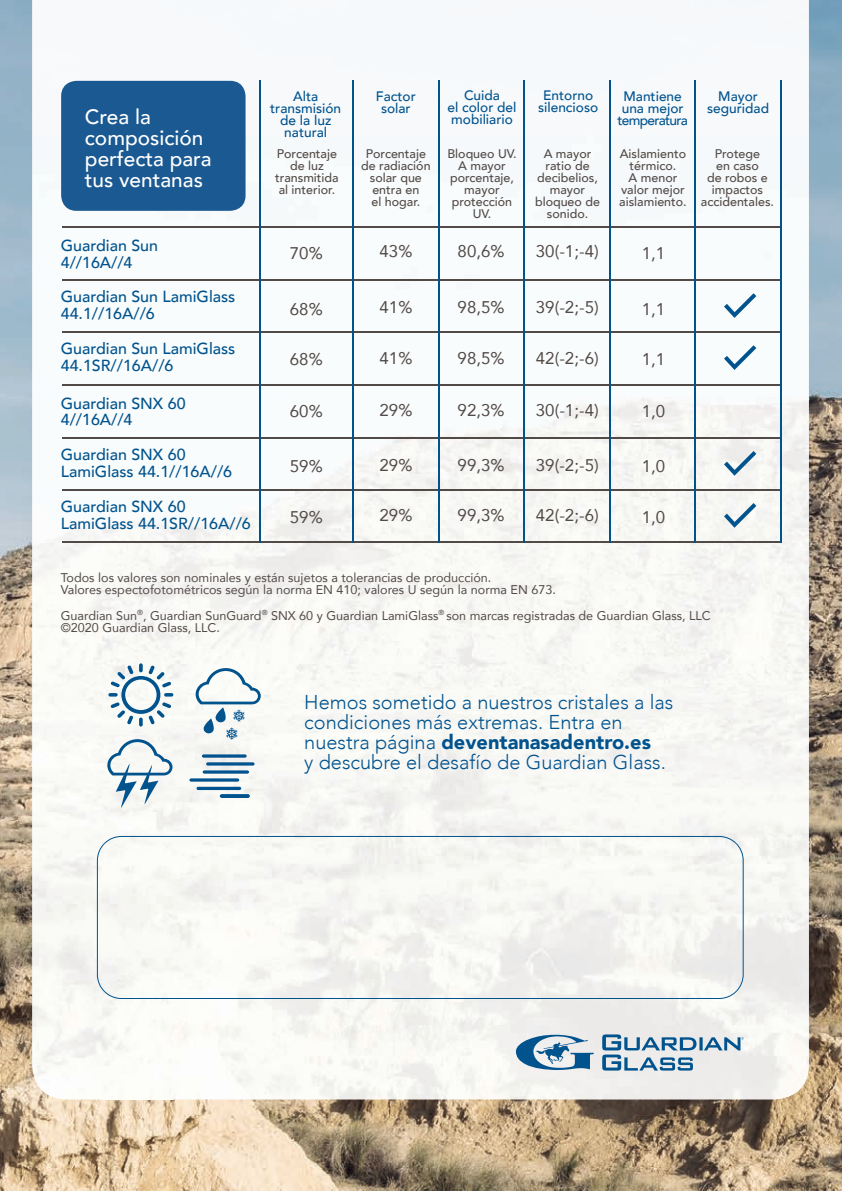
<style>
.page{position:relative;width:842px;height:1191px;background:#fff}
.page>*{position:absolute;margin:0;border:0;box-sizing:border-box;transform-origin:0 0}
.t1{font:500 20.8px/20.8px "Avenir";color:#fff}
.t2{font:300 20px/20px "Avenir";color:#01538e}
.t3{font:16.8px "Avenir";color:#524a47}
.t4{font:500 16px/16.6px "Avenir";color:#01538e}
.t5{font:500 13.6px/12px "Avenir";color:#01538e;text-align:center}
.t6{font:12.6px/12.6px "Avenir";color:#524a47}
.t7{font:500 12.4px/12px "Avenir";color:#524a47;text-align:center}
.s1{font-weight:900}
</style>
<div class="page">
<img style="left:0;top:0;width:842px;height:1191px">
<img style="left:32px;top:0;width:777px;height:136px">
<img style="left:32px;top:136px;width:70px;height:963px">
<img style="left:174px;top:136px;width:635px;height:963px">
<img style="left:102px;top:211px;width:72px;height:888px">
<svg style="left:108px;top:663px;width:65px;height:63px"></svg>
<svg style="left:196px;top:668px;width:65px;height:72px"></svg>
<hr style="left:202px;top:754px;width:45px;height:3px;background:#01538e;border-radius:2px">
<hr style="left:206px;top:762px;width:49px;height:3px;background:#01538e;border-radius:2px">
<hr style="left:203px;top:770px;width:46px;height:3px;background:#01538e;border-radius:2px">
<hr style="left:189px;top:778px;width:50px;height:3px;background:#01538e;border-radius:2px">
<hr style="left:196px;top:787px;width:45px;height:3px;background:#01538e;border-radius:2px">
<svg style="left:220px;top:794px;width:30px;height:4px"></svg>
<svg style="left:107px;top:739px;width:65px;height:70px"></svg>
<hr style="left:62px;top:227px;width:719px;height:1px;background:#524a47">
<hr style="left:62px;top:385px;width:719px;height:1px;background:#524a47">
<hr style="left:62px;top:279px;width:719px;height:1px;background:#524a47">
<hr style="left:62px;top:437px;width:719px;height:1px;background:#524a47">
<hr style="left:62px;top:332px;width:719px;height:1px;background:#524a47">
<hr style="left:62px;top:489px;width:719px;height:1px;background:#524a47">
<hr style="left:62px;top:542px;width:719px;height:1px;background:#524a47">
<hr style="left:352px;top:81px;width:2px;height:462px;background:#01538e">
<hr style="left:260px;top:81px;width:1px;height:462px;background:#01538e">
<hr style="left:438px;top:81px;width:1px;height:462px;background:#01538e">
<hr style="left:524px;top:81px;width:1px;height:462px;background:#01538e">
<hr style="left:609px;top:81px;width:1px;height:462px;background:#01538e">
<hr style="left:695px;top:81px;width:1px;height:462px;background:#01538e">
<hr style="left:780px;top:81px;width:1px;height:462px;background:#01538e">
<div style="left:61px;top:81px;width:185px;height:130px;background:#1a5991"></div>
<svg style="left:97px;top:836px;width:647px;height:163px;fill:#f6f6f3"></svg>
<svg style="left:724px;top:293px;width:32px;height:25px"></svg>
<svg style="left:724px;top:345px;width:32px;height:25px"></svg>
<svg style="left:724px;top:503px;width:32px;height:25px"></svg>
<svg style="left:724px;top:451px;width:32px;height:25px"></svg>
<svg style="left:516px;top:1034px;width:78px;height:36px"></svg>
<svg style="left:602px;top:1034px;width:142px;height:36px;background:#a9c0d0"></svg>
<h1 class="t1" style="left:85px;top:105px;width:128px">Crea la composición perfecta para tus ventanas</h1>
<p class="t4" style="left:61px;top:236px;width:99px">Guardian Sun<br>4//16A//4</p>
<p class="t4" style="left:61px;top:287px;width:176px">Guardian Sun LamiGlass<br>44.1//16A//6</p>
<p class="t4" style="left:61px;top:339px;width:176px">Guardian Sun LamiGlass<br>44.1SR//16A//6</p>
<p class="t4" style="left:61px;top:394px;width:126px">Guardian SNX 60<br>4//16A//4</p>
<p class="t4" style="left:61px;top:445px;width:173px">Guardian SNX 60<br>LamiGlass 44.1//16A//6</p>
<p class="t4" style="left:61px;top:497px;width:191px">Guardian SNX 60<br>LamiGlass 44.1SR//16A//6</p>
<p class="t5" style="left:270px;top:89px;width:72px">Alta transmisión de la luz natural</p>
<p class="t5" style="left:376px;top:89px;width:41px">Factor solar</p>
<p class="t5" style="left:447px;top:89px;width:70px">Cuida<br>el color del mobiliario</p>
<p class="t5" style="left:538px;top:89px;width:62px">Entorno silencioso</p>
<p class="t5" style="left:707px;top:89px;width:63px">Mayor seguridad</p>
<p class="t5" style="left:617px;top:89px;width:72px">Mantiene una mejor temperatura</p>
<p class="t7" style="left:619px;top:147px;width:69px">Aislamiento térmico.<br>A menor valor mejor aislamiento.</p>
<p class="t7" style="left:361px;top:147px;width:71px">Porcentaje de radiación solar que entra en<br>el hogar.</p>
<p class="t7" style="left:447px;top:147px;width:71px">Bloqueo UV.<br>A mayor porcentaje, mayor protección<br>UV.</p>
<p class="t7" style="left:535px;top:147px;width:67px">A mayor ratio de decibelios, mayor bloqueo de sonido.</p>
<p class="t7" style="left:701px;top:147px;width:75px">Protege<br>en caso<br>de robos e impactos accidentales.</p>
<p class="t7" style="left:275px;top:147px;width:65px">Porcentaje de luz transmitida al interior.</p>
<h3 class="t3" style="left:290px;top:240px;width:34px">70%</h3>
<h3 class="t3" style="left:290px;top:295px;width:34px">68%</h3>
<h3 class="t3" style="left:290px;top:346px;width:34px">68%</h3>
<h3 class="t3" style="left:290px;top:398px;width:34px">60%</h3>
<h3 class="t3" style="left:290px;top:453px;width:34px">59%</h3>
<h3 class="t3" style="left:290px;top:503px;width:34px">59%</h3>
<h3 class="t3" style="left:380px;top:238px;width:34px">43%</h3>
<h3 class="t3" style="left:380px;top:294px;width:34px">41%</h3>
<h3 class="t3" style="left:380px;top:344px;width:34px">41%</h3>
<h3 class="t3" style="left:380px;top:396px;width:34px">29%</h3>
<h3 class="t3" style="left:380px;top:451px;width:34px">29%</h3>
<h3 class="t3" style="left:380px;top:502px;width:34px">29%</h3>
<h3 class="t3" style="left:458px;top:238px;width:48px">80,6%</h3>
<h3 class="t3" style="left:458px;top:294px;width:48px">98,5%</h3>
<h3 class="t3" style="left:458px;top:344px;width:48px">98,5%</h3>
<h3 class="t3" style="left:458px;top:396px;width:48px">92,3%</h3>
<h3 class="t3" style="left:458px;top:451px;width:48px">99,3%</h3>
<h3 class="t3" style="left:458px;top:502px;width:48px">99,3%</h3>
<h3 class="t3" style="left:536px;top:238px;width:64px">30(-1;-4)</h3>
<h3 class="t3" style="left:536px;top:294px;width:64px">39(-2;-5)</h3>
<h3 class="t3" style="left:536px;top:344px;width:64px">42(-2;-6)</h3>
<h3 class="t3" style="left:536px;top:396px;width:64px">30(-1;-4)</h3>
<h3 class="t3" style="left:536px;top:451px;width:64px">39(-2;-5)</h3>
<h3 class="t3" style="left:536px;top:502px;width:64px">42(-2;-6)</h3>
<h3 class="t3" style="left:642px;top:240px;width:25px">1,1</h3>
<h3 class="t3" style="left:642px;top:295px;width:25px">1,1</h3>
<h3 class="t3" style="left:642px;top:346px;width:25px">1,1</h3>
<h3 class="t3" style="left:642px;top:398px;width:25px">1,0</h3>
<h3 class="t3" style="left:642px;top:453px;width:25px">1,0</h3>
<h3 class="t3" style="left:642px;top:503px;width:25px">1,0</h3>
<p class="t6" style="left:61px;top:570px;width:497px">Todos los valores son nominales y están sujetos a tolerancias de producción.<br>Valores espectofotométricos según la norma EN 410; valores U según la norma EN 673.</p>
<p class="t6" style="left:61px;top:608px;width:651px">Guardian Sun<sup>®</sup>, Guardian SunGuard<sup>®</sup> SNX 60 y Guardian LamiGlass<sup>®</sup> son marcas registradas de Guardian Glass, LLC ©2020 Guardian Glass, LLC.</p>
<h2 class="t2" style="left:304px;top:692px;width:371px">Hemos sometido a nuestros cristales a las condiciones más extremas. Entra en nuestra página <span class="s1">deventanasadentro.es<br></span>y descubre el desafío de Guardian Glass.</h2>
</div>
